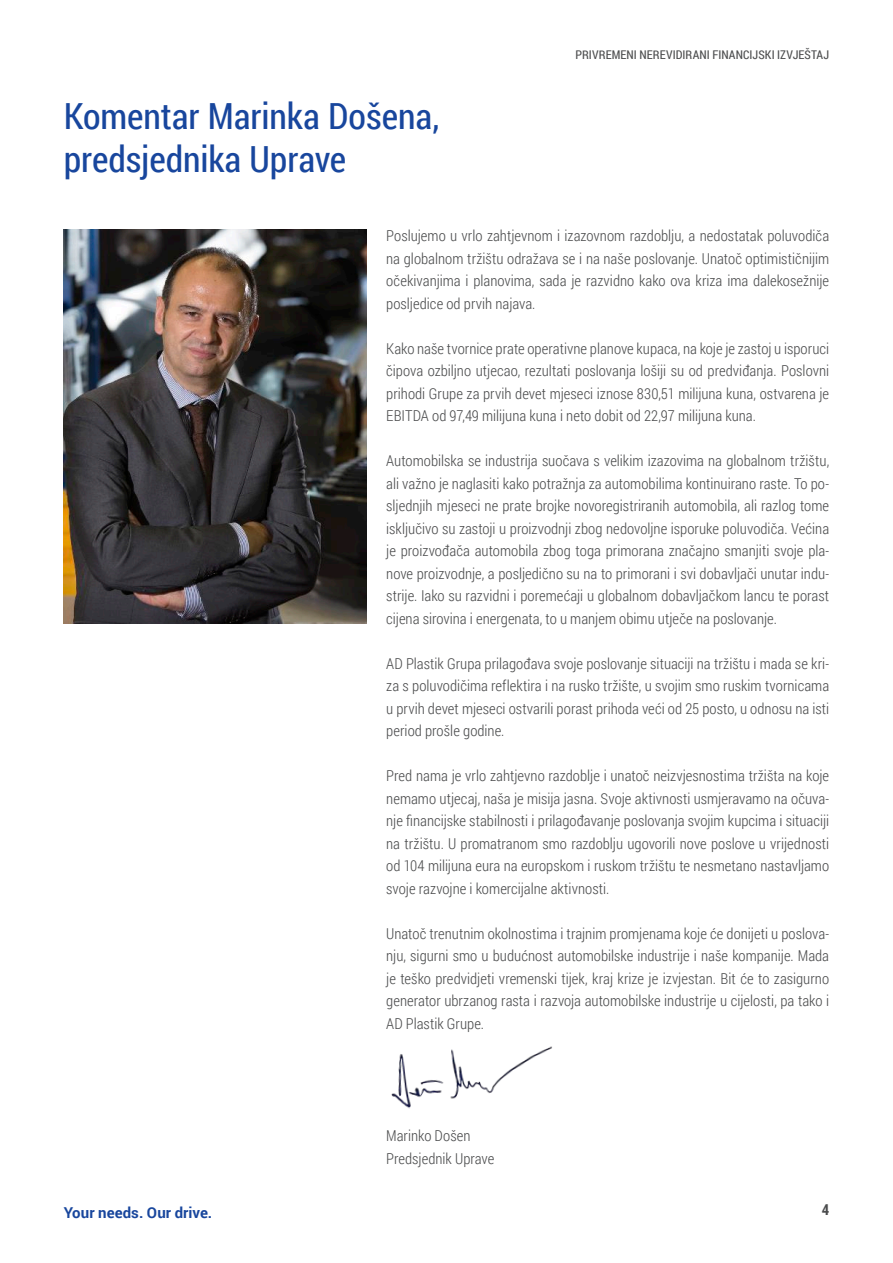
<style>
.page{position:relative;width:893px;height:1263px;background:#fff}
.page>*{position:absolute;margin:0;border:0;box-sizing:border-box;transform-origin:0 0}
.Head_1{font:36px/43.2px "Roboto Condensed";letter-spacing:-.005em;color:#18469d}
.Body_Light{font:300 15px/22.5px "Roboto Condensed";color:#4b4c4d;text-align:justify}
.t1{font:700 15px "Roboto";letter-spacing:.005em;color:#18469d}
.t2{font:700 15px "Roboto Condensed";color:#4b4c4d}
.t3{font:12px "Roboto Condensed";letter-spacing:.005em;color:#4b4c4d}
</style>
<div class="page">
<img style="left:64px;top:229px;width:302px;height:395px">
<img style="left:391px;top:1046px;width:161px;height:63px">
<p class="Head_1" style="left:64px;top:93px;width:377px">Komentar Marinka Došena, predsjednika Uprave</p>
<p class="t3" style="left:575px;top:47px;width:255px">PRIVREMENI NEREVIDIRANI FINANCIJSKI IZVJEŠTAJ</p>
<p class="Body_Light" style="left:386px;top:224px;width:444px">Poslujemo u vrlo zahtjevnom i izazovnom razdoblju, a nedostatak poluvodiča na globalnom tržištu odražava se i na naše poslovanje. Unatoč optimističnijim očekivanjima i planovima, sada je razvidno kako ova kriza ima dalekosežnije posljedice od prvih najava.</p>
<p class="Body_Light" style="left:386px;top:337px;width:444px">Kako naše tvornice prate operativne planove kupaca, na koje je zastoj u isporuci čipova ozbiljno utjecao, rezultati poslovanja lošiji su od predviđanja. Poslovni prihodi Grupe za prvih devet mjeseci iznose 830,51 milijuna kuna, ostvarena je EBITDA od 97,49 milijuna kuna i neto dobit od 22,97 milijuna kuna.</p>
<p class="Body_Light" style="left:386px;top:449px;width:444px">Automobilska se industrija suočava s velikim izazovima na globalnom tržištu, ali važno je naglasiti kako potražnja za automobilima kontinuirano raste. To po&shy;sljednjih mjeseci ne prate brojke novoregistriranih automobila, ali razlog tome isključivo su zastoji u proizvodnji zbog nedovoljne isporuke poluvodiča. Većina je proizvođača automobila zbog toga primorana značajno smanjiti svoje pla&shy;nove proizvodnje, a posljedično su na to primorani i svi dobavljači unutar indu&shy;strije. Iako su razvidni i poremećaji u globalnom dobavljačkom lancu te porast cijena sirovina i energenata, to u manjem obimu utječe na poslovanje.</p>
<p class="Body_Light" style="left:386px;top:652px;width:444px">AD Plastik Grupa prilagođava svoje poslovanje situaciji na tržištu i mada se kri&shy;za s poluvodičima reflektira i na rusko tržište, u svojim smo ruskim tvornicama u prvih devet mjeseci ostvarili porast prihoda veći od 25 posto, u odnosu na isti period prošle godine.</p>
<p class="Body_Light" style="left:386px;top:764px;width:444px">Pred nama je vrlo zahtjevno razdoblje i unatoč neizvjesnostima tržišta na koje nemamo utjecaj, naša je misija jasna. Svoje aktivnosti usmjeravamo na očuva&shy;nje financijske stabilnosti i prilagođavanje poslovanja svojim kupcima i situaciji na tržištu. U promatranom smo razdoblju ugovorili nove poslove u vrijednosti od 104 milijuna eura na europskom i ruskom tržištu te nesmetano nastavljamo svoje razvojne i komercijalne aktivnosti.</p>
<p class="Body_Light" style="left:386px;top:922px;width:444px">Unatoč trenutnim okolnostima i trajnim promjenama koje će donijeti u poslova&shy;nju, sigurni smo u budućnost automobilske industrije i naše kompanije. Mada je teško predvidjeti vremenski tijek, kraj krize je izvjestan. Bit će to zasigurno generator ubrzanog rasta i razvoja automobilske industrije u cijelosti, pa tako i AD Plastik Grupe.</p>
<p class="t1" style="left:64px;top:1202px;width:150px">Your needs. Our drive.</p>
<p class="Body_Light" style="left:386px;top:1124px;width:86px">Marinko Došen</p>
<p class="Body_Light" style="left:386px;top:1147px;width:110px">Predsjednik Uprave</p>
<p class="t2" style="left:822px;top:1199px;width:9px">4</p>
</div>
